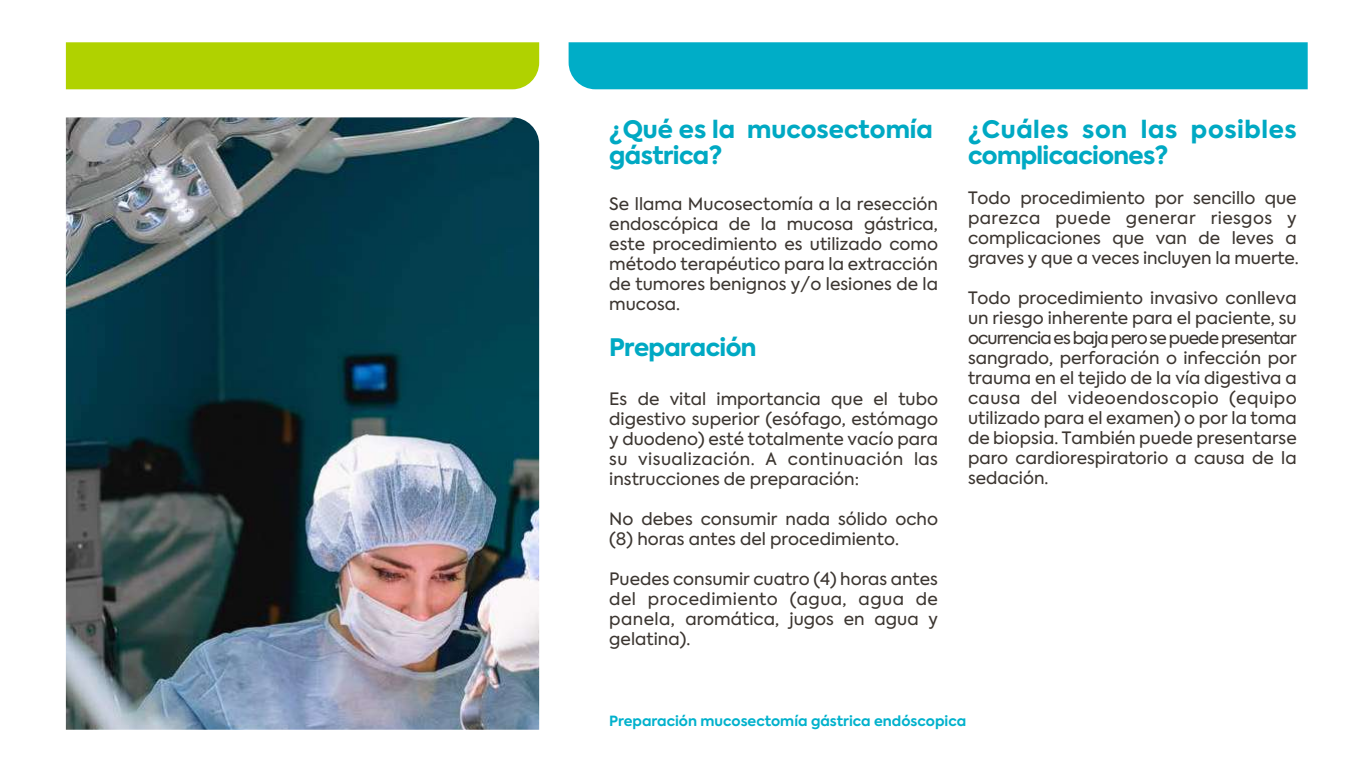
<style>
.page{position:relative;width:1366px;height:768px;background:#fff}
.page>*{position:absolute;margin:0;border:0;box-sizing:border-box;transform-origin:0 0}
.t1{font:800 24px/26px "Axiforma";letter-spacing:.025em;color:#00a9c3}
.t2{font:800 24px/26px "Axiforma";color:#00a9c3}
.t3{font:800 24px "Axiforma";letter-spacing:-.025em;color:#00a9c3}
.t4{font:17px/20px "Axiforma";color:#3c3631;text-align:justify}
.t5{font:700 14px "Axiforma";color:#00b1cc}
</style>
<div class="page">
<div style="left:66px;top:42px;width:473px;height:47px;background:#b0d200"></div>
<img style="left:66px;top:117px;width:473px;height:613px">
<div style="left:569px;top:42px;width:739px;height:47px;background:#00adc7"></div>
<h1 class="t2" style="left:609px;top:117px;width:325px">¿Qué es la mucosectomía gástrica?</h1>
<p class="t4" style="left:609px;top:194px;width:330px">Se llama Mucosectomía a la resección endoscópica de la mucosa gástrica, este procedimiento es utilizado como método terapéutico para la extracción de tumores benignos y/o lesiones de la mucosa.</p>
<h1 class="t3" style="left:609px;top:331px;width:149px">Preparación</h1>
<p class="t4" style="left:609px;top:389px;width:330px">Es de vital importancia que el tubo digestivo superior (esófago, estómago y duodeno) esté totalmente vacío para su visualización. A continuación las instrucciones de preparación:</p>
<p class="t4" style="left:609px;top:509px;width:330px">No debes consumir nada sólido ocho (8) horas antes del procedimiento.</p>
<p class="t4" style="left:609px;top:569px;width:330px">Puedes consumir cuatro (4) horas antes del procedimiento (agua, agua de panela, aromática, jugos en agua y gelatina).</p>
<h1 class="t1" style="left:968px;top:117px;width:330px">¿Cuáles son las posibles complicaciones?</h1>
<p class="t4" style="left:968px;top:188px;width:332px;text-align:left">Todo procedimiento por sencillo que parezca puede generar riesgos y complicaciones que van de leves a graves y que a veces incluyen la muerte.</p>
<p class="t4" style="left:968px;top:288px;width:330px">Todo procedimiento invasivo conlleva un riesgo inherente para el paciente, su ocurrencia es baja pero se puede presentar sangrado, perforación o infección por trauma en el tejido de la vía digestiva a causa del videoendoscopio (equipo utilizado para el examen) o por la toma de biopsia. También puede presentarse paro cardiorespiratorio a causa de la sedación.</p>
<p class="t5" style="left:609px;top:711px;width:358px">Preparación mucosectomía gástrica endóscopica</p>
</div>
